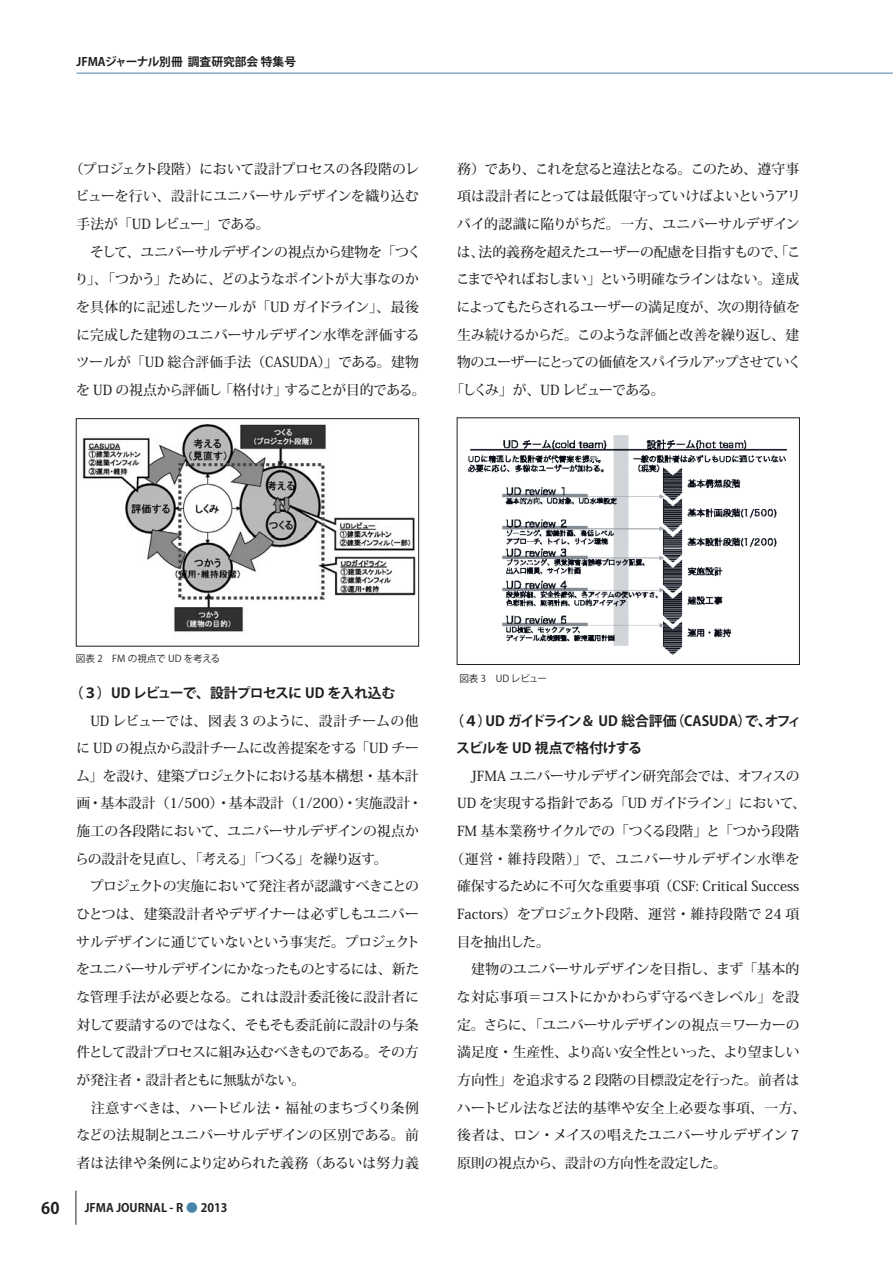
<style>
.page{position:relative;width:893px;height:1263px;background:#fff}
.page>*{position:absolute;margin:0;border:0;box-sizing:border-box;transform-origin:0 0}
.t1{font:700 15.9px "Koz Go Pro";color:#231f20}
.t2{font:500 13.8px/27.6px "Koz Min Pro";letter-spacing:-.01em;color:#231f20}
.t3{font:500 13.8px "Koz Min Pro";letter-spacing:-.055em;color:#231f20}
.t4{font:500 13.8px "Koz Min Pro";letter-spacing:.04em;color:#231f20}
.t5{font:700 13.8px "Koz Go Pro";letter-spacing:-.015em;color:#231f20}
.t6{font:500 13.8px "Koz Min Pro";letter-spacing:-.035em;color:#231f20}
.t7{font:500 13.8px "Koz Min Pro";letter-spacing:-.045em;color:#231f20}
.t8{font:500 13.8px "Koz Min Pro";letter-spacing:-.04em;color:#231f20}
.t9{font:500 13.8px "Koz Min Pro";letter-spacing:-.05em;color:#231f20}
.t10{font:500 13.8px "Koz Min Pro";letter-spacing:-.03em;color:#231f20}
.t11{font:500 13.8px "Koz Min Pro";letter-spacing:-.065em;color:#231f20}
.t12{font:500 13.8px "Koz Min Pro";letter-spacing:.01em;color:#231f20}
.t13{font:500 13.8px "Koz Min Pro";letter-spacing:-.1em;color:#231f20}
.t14{font:700 13.8px "Koz Go Pro";letter-spacing:-.05em;color:#231f20}
.t15{font:700 11.7px "Koz Go Pro";color:#231f20}
.t16{font:9.6px "Koz Go Pro";letter-spacing:-.005em;color:#231f20}
.s1{font-family:"Koz Go Pro";font-weight:700}
.s2{color:#4883a9}
</style>
<div class="page">
<hr style="left:76px;top:1191px;width:1px;height:34px;background:#231f20">
<hr style="left:77px;top:73px;width:816px;height:1px;background:#4883a9">
<img style="left:82px;top:423px;width:334px;height:209px">
<div style="left:76px;top:418px;width:343px;height:228px;border:1px solid #231f20"></div>
<img style="left:467px;top:435px;width:320px;height:220px">
<div style="left:457px;top:418px;width:343px;height:247px;border:1px solid #231f20"></div>
<p class="t15" style="left:77px;top:54px;width:221px">JFMAジャーナル別冊 調査研究部会 特集号</p>
<p class="t2" style="left:75px;top:154px;width:352px;text-indent:-5px">（プロジェクト段階）において設計プロセスの各段階のレビューを行い、設計にユニバーサルデザインを織り込む手法が「UD レビュー」である。<br>　そして、ユニバーサルデザインの視点から建物を「つくり」、「つかう」ために、どのようなポイントが大事なのかを具体的に記述したツールが「UD ガイドライン」、最後に完成した建物のユニバーサルデザイン水準を評価するツールが「UD 総合評価手法（CASUDA）」である。建物を UD の視点から評価し「格付け」することが目的である。</p>
<p class="t7" style="left:457px;top:159px;width:344px">務）であり、これを怠ると違法となる。このため、遵守事</p>
<p class="t8" style="left:457px;top:186px;width:345px">項は設計者にとっては最低限守っていけばよいというアリ</p>
<p class="t2" style="left:457px;top:210px;width:344px">バイ的認識に陥りがちだ。一方、ユニバーサルデザイン</p>
<p class="t2" style="left:457px;top:237px;width:345px">は、法的義務を超えたユーザーの配慮を目指すもので、「こ</p>
<p class="t9" style="left:456px;top:269px;width:345px">こまでやればおしまい」という明確なラインはない。達成</p>
<p class="t10" style="left:457px;top:297px;width:344px">によってもたらされるユーザーの満足度が、次の期待値を</p>
<p class="t11" style="left:457px;top:325px;width:344px">生み続けるからだ。このような評価と改善を繰り返し、建</p>
<p class="t3" style="left:457px;top:352px;width:346px">物のユーザーにとっての価値をスパイラルアップさせていく</p>
<p class="t13" style="left:450px;top:380px;width:216px">「しくみ」が、UD レビューである。</p>
<p class="t16" style="left:76px;top:652px;width:146px">図表 2　FM の視点で UD を考える</p>
<p class="t2" style="left:75px;top:678px;width:348px;text-indent:-5px"><span class="s1">（３）UD レビューで、設計プロセスに UD を入れ込む</span>　UD レビューでは、図表 3 のように、設計チームの他に UD の視点から設計チームに改善提案をする「UD チーム」を設け、建築プロジェクトにおける基本構想・基本計画・基本設計（1/500）・基本設計（1/200）・実施設計・施工の各段階において、ユニバーサルデザインの視点からの設計を見直し、「考える」「つくる」を繰り返す。<br>　プロジェクトの実施において発注者が認識すべきことのひとつは、建築設計者やデザイナーは必ずしもユニバーサルデザインに通じていないという事実だ。プロジェクトをユニバーサルデザインにかなったものとするには、新たな管理手法が必要となる。これは設計委託後に設計者に対して要請するのではなく、そもそも委託前に設計の与条件として設計プロセスに組み込むべきものである。その方が発注者・設計者ともに無駄がない。<br>　注意すべきは、ハートビル法・福祉のまちづくり条例などの法規制とユニバーサルデザインの区別である。前者は法律や条例により定められた義務（あるいは努力義</p>
<p class="t1" style="left:41px;top:1198px;width:20px">60</p>
<p class="t15" style="left:85px;top:1200px;width:144px">JFMA JOURNAL - R <span class="s2">●</span> 2013</p>
<p class="t16" style="left:459px;top:673px;width:89px">図表 3　UD レビュー</p>
<p class="t5" style="left:450px;top:711px;width:352px">（４）UD ガイドライン＆ UD 総合評価（CASUDA）で、オフィ</p>
<p class="t14" style="left:456px;top:739px;width:187px">スビルを UD 視点で格付けする</p>
<p class="t2" style="left:457px;top:761px;width:344px">　JFMA ユニバーサルデザイン研究部会では、オフィスの</p>
<p class="t6" style="left:457px;top:793px;width:350px">UD を実現する指針である「UD ガイドライン」において、</p>
<p class="t2" style="left:457px;top:817px;width:344px">FM 基本業務サイクルでの「つくる段階」と「つかう段階</p>
<p class="t4" style="left:450px;top:849px;width:351px">（運営・維持段階）」で、ユニバーサルデザイン水準を</p>
<p class="t2" style="left:457px;top:872px;width:344px">確保するために不可欠な重要事項（CSF: Critical Success</p>
<p class="t2" style="left:457px;top:899px;width:344px">Factors）をプロジェクト段階、運営・維持段階で 24 項</p>
<p class="t2" style="left:457px;top:927px;width:94px">目を抽出した。</p>
<p class="t2" style="left:457px;top:955px;width:344px">　建物のユニバーサルデザインを目指し、まず「基本的</p>
<p class="t2" style="left:457px;top:982px;width:344px">な対応事項＝コストにかかわらず守るべきレベル」を設</p>
<p class="t2" style="left:457px;top:1010px;width:344px">定。さらに、「ユニバーサルデザインの視点＝ワーカーの</p>
<p class="t3" style="left:457px;top:1042px;width:344px">満足度・生産性、より高い安全性といった、より望ましい</p>
<p class="t2" style="left:457px;top:1065px;width:344px">方向性」を追求する 2 段階の目標設定を行った。前者は</p>
<p class="t4" style="left:457px;top:1097px;width:351px">ハートビル法など法的基準や安全上必要な事項、一方、</p>
<p class="t12" style="left:457px;top:1125px;width:344px">後者は、ロン・メイスの唱えたユニバーサルデザイン 7</p>
<p class="t2" style="left:457px;top:1148px;width:271px">原則の視点から、設計の方向性を設定した。</p>
</div>
